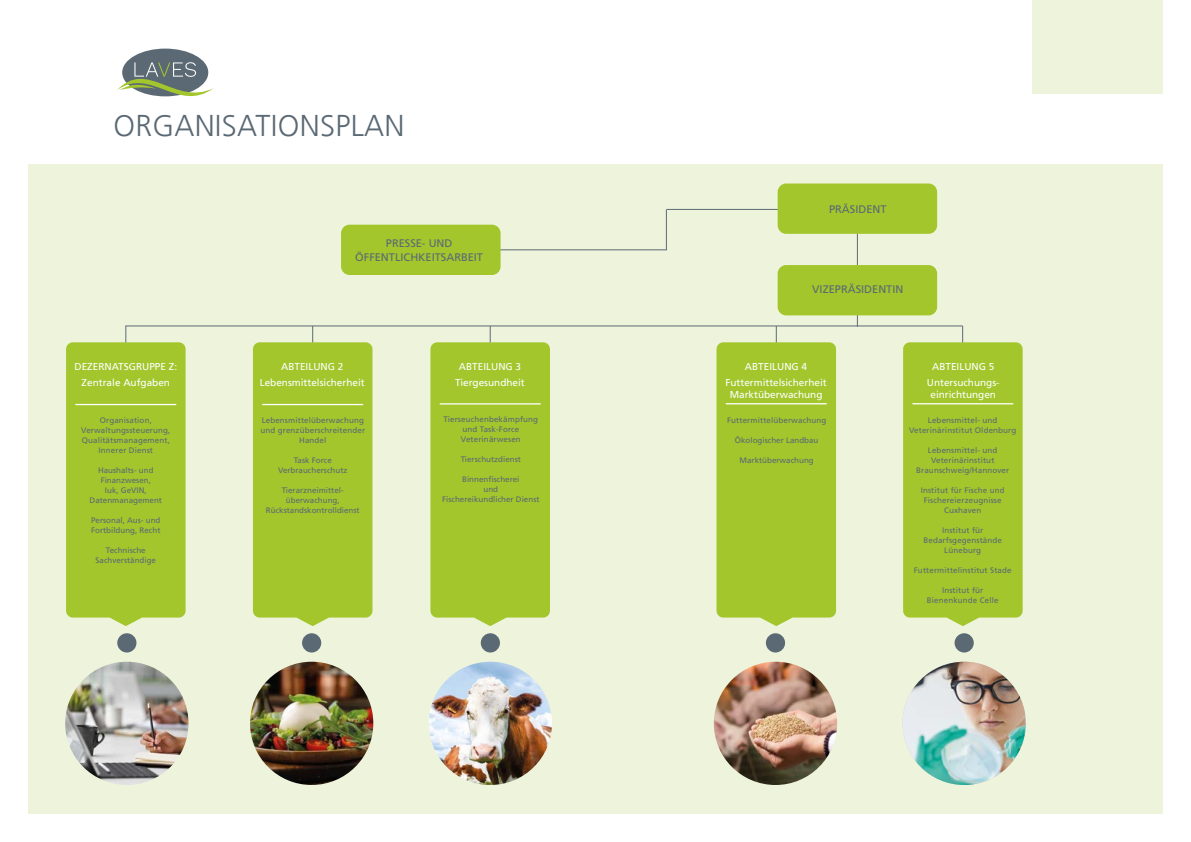
<style>
.page{position:relative;width:1191px;height:842px;background:#fff}
.page>*{position:absolute;margin:0;border:0;box-sizing:border-box;transform-origin:0 0}
.t1{font:300 30px "NDS Frutiger";letter-spacing:.01em;color:#5b6974}
.t2{font:11px/14px "Frutiger LT Std";color:#5b6974;text-align:center}
.t3{font:10px/16px "NDS Frutiger";color:#fff;text-align:center}
.t4{font:10px/16px "Frutiger LT Std";color:#fff;text-align:center}
.t5{font:8px/10px "Frutiger LT Std";letter-spacing:.015em;color:#5b6974;text-align:center}
</style>
<div class="page">
<div style="left:28px;top:164px;width:1134px;height:650px;background:#eef4dc"></div>
<img style="left:65px;top:662px;width:123px;height:123px;border-radius:62px">
<img style="left:250px;top:662px;width:123px;height:123px;border-radius:62px">
<img style="left:714px;top:662px;width:123px;height:123px;border-radius:62px">
<img style="left:429px;top:662px;width:123px;height:123px;border-radius:62px">
<img style="left:902px;top:662px;width:123px;height:123px;border-radius:62px">
<hr style="left:666px;top:209px;width:112px;height:1px;background:#5b6974">
<hr style="left:499px;top:249px;width:167px;height:1px;background:#5b6974">
<hr style="left:125px;top:326px;width:837px;height:1px;background:#5b6974">
<div style="left:117px;top:633px;width:19px;height:19px;background:#5b6974;border-radius:50%"></div>
<div style="left:302px;top:633px;width:19px;height:19px;background:#5b6974;border-radius:50%"></div>
<div style="left:766px;top:633px;width:19px;height:19px;background:#5b6974;border-radius:50%"></div>
<div style="left:481px;top:633px;width:19px;height:19px;background:#5b6974;border-radius:50%"></div>
<div style="left:954px;top:633px;width:19px;height:19px;background:#5b6974;border-radius:50%"></div>
<div style="left:122px;top:49px;width:86px;height:47px;background:#5b6974;border-radius:50%"></div>
<svg style="left:117px;top:58px;width:96px;height:39px"></svg>
<div style="left:341px;top:225px;width:159px;height:50px;background:#a2c62c;border-radius:9px"></div>
<div style="left:777px;top:183px;width:160px;height:51px;background:#a2c62c;border-radius:9px"></div>
<svg style="left:857px;top:315px;width:1px;height:12px"></svg>
<hr style="left:857px;top:234px;width:1px;height:31px;background:#5b6974">
<hr style="left:666px;top:210px;width:1px;height:40px;background:#5b6974">
<div style="left:777px;top:265px;width:160px;height:50px;background:#a2c62c;border-radius:9px"></div>
<svg style="left:903px;top:326px;width:119px;height:300px;background:#a8c93a"></svg>
<svg style="left:716px;top:326px;width:120px;height:300px;background:#a8ca3c"></svg>
<svg style="left:430px;top:326px;width:120px;height:300px;background:#a8c93c"></svg>
<svg style="left:253px;top:326px;width:119px;height:300px;background:#a8c93a"></svg>
<svg style="left:66px;top:326px;width:120px;height:300px;background:#a8c93a"></svg>
<div style="left:1032px;top:0;width:130px;height:94px;background:#eef4dc"></div>
<h1 class="t1" style="left:113px;top:109px;width:293px">ORGANISATIONSPLAN</h1>
<h2 class="t2" style="left:355px;top:236px;width:129px">PRESSE- UND<br>ÖFFENTLICHKEITSARBEIT</h2>
<h2 class="t2" style="left:829px;top:202px;width:59px">PRÄSIDENT</h2>
<h2 class="t2" style="left:812px;top:282px;width:93px">VIZEPRÄSIDENTIN</h2>
<p class="t3" style="left:74px;top:359px;width:104px">DEZERNATSGRUPPE Z:<br>Zentrale Aufgaben</p>
<p class="t3" style="left:260px;top:359px;width:107px">ABTEILUNG 2<br>Lebensmittelsicherheit</p>
<p class="t3" style="left:455px;top:359px;width:71px">ABTEILUNG 3<br>Tiergesundheit</p>
<p class="t4" style="left:725px;top:359px;width:103px">ABTEILUNG 4<br>Futtermittelsicherheit</p>
<p class="t4" style="left:729px;top:387px;width:94px">Marktüberwachung</p>
<p class="t4" style="left:926px;top:359px;width:74px">ABTEILUNG 5<br>Untersuchungs-</p>
<p class="t4" style="left:930px;top:387px;width:67px">einrichtungen</p>
<p class="t5" style="left:81px;top:415px;width:91px">Organisation,<br>Verwaltungssteuerung,<br>Qualitätsmanagement,<br>Innerer Dienst</p>
<p class="t5" style="left:90px;top:465px;width:74px">Haushalts- und<br>Finanzwesen,<br>Iuk, GeVIN,<br>Datenmanagement</p>
<p class="t5" style="left:91px;top:515px;width:71px;text-align:left">Personal, Aus- und<br>Fortbildung, Recht</p>
<p class="t5" style="left:96px;top:545px;width:62px">Technische<br>Sachverständige</p>
<p class="t5" style="left:260px;top:415px;width:106px">Lebensmittelüberwachung und grenzüberschreitender<br>Handel</p>
<p class="t5" style="left:278px;top:455px;width:71px">Task Force<br>Verbraucherschutz</p>
<p class="t5" style="left:266px;top:485px;width:95px">Tierarzneimittel&shy;überwachung,<br>Rückstandskontrolldienst</p>
<p class="t5" style="left:443px;top:414px;width:96px">Tierseuchenbekämpfung und Task-Force<br>Veterinärwesen</p>
<p class="t5" style="left:461px;top:454px;width:62px">Tierschutzdienst</p>
<p class="t5" style="left:442px;top:474px;width:99px">Binnenfischerei<br>und<br>Fischereikundlicher Dienst</p>
<p class="t5" style="left:727px;top:415px;width:101px">Futtermittelüberwachung</p>
<p class="t5" style="left:735px;top:435px;width:85px">Ökologischer Landbau</p>
<p class="t5" style="left:739px;top:455px;width:76px">Marktüberwachung</p>
<p class="t5" style="left:909px;top:415px;width:109px">Lebensmittel- und<br>Veterinärinstitut Oldenburg</p>
<p class="t5" style="left:916px;top:445px;width:95px">Lebensmittel- und<br>Veterinärinstitut<br>Braunschweig/Hannover</p>
<p class="t5" style="left:920px;top:485px;width:85px">Institut für Fische und<br>Fischereierzeugnisse<br>Cuxhaven</p>
<p class="t5" style="left:923px;top:525px;width:80px">Institut für<br>Bedarfsgegenstände<br>Lüneburg</p>
<p class="t5" style="left:914px;top:565px;width:99px">Futtermittelinstitut Stade</p>
<p class="t5" style="left:927px;top:585px;width:73px">Institut für<br>Bienenkunde Celle</p>
</div>
